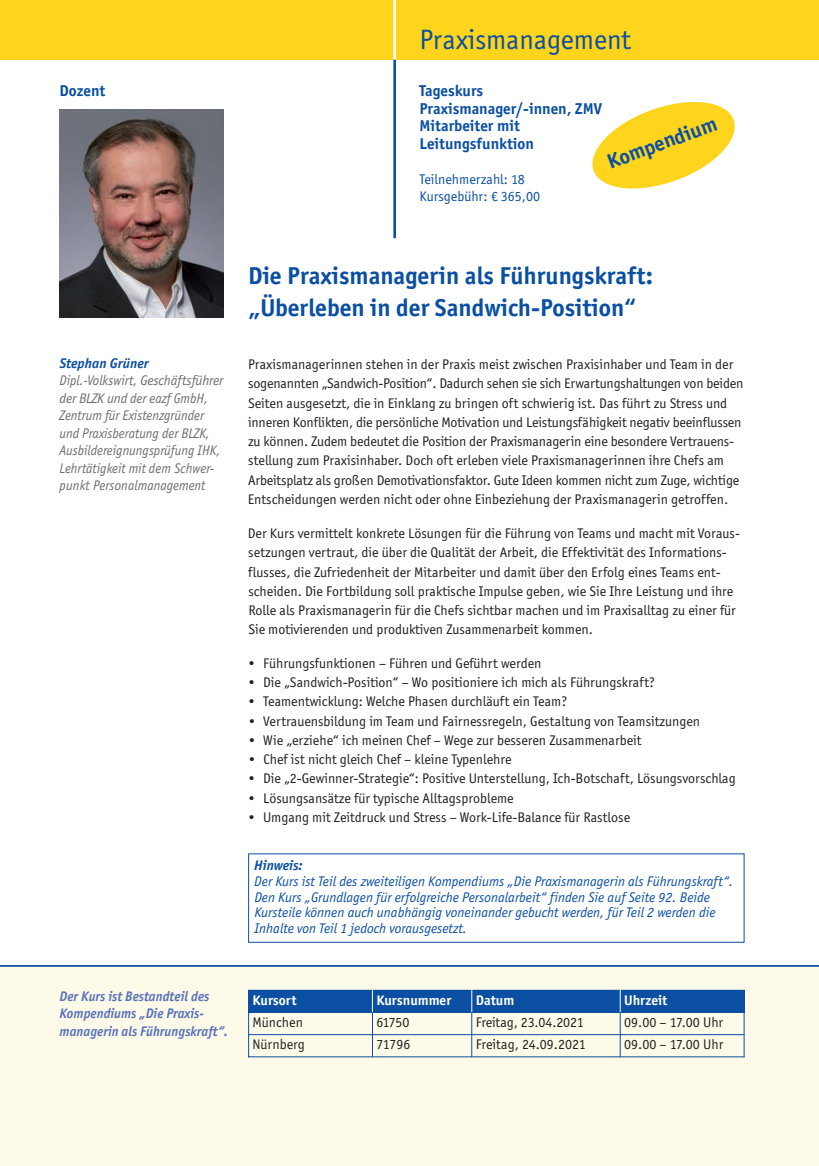
<style>
.page{position:relative;width:819px;height:1166px;background:#fff}
.page>*{position:absolute;margin:0;border:0;box-sizing:border-box;transform-origin:0 0}
.t1{font:28px "Officina San ITC";color:#0a4fa2}
.t2{font:700 24.5px/31.5px "Officina San ITC";color:#0a4fa2}
.t3{font:700 21px "Officina San ITC";color:#0a4fa2}
.t4{font:700 15.75px/17.5px "Officina San ITC";color:#0a4fa2}
.t5{font:14px/19.2px "Officina San ITC";color:#231f20}
.t6{font:italic 14px/15.8px "Officina San ITC";color:#0a4fa2}
.t7{font:italic 14px/17.5px "Officina San ITC";color:#6c6d70;scale:.95 1}
.t8{font:italic 700 14px/17.5px "Officina San ITC";color:#5a73b8;scale:.95 1}
.t9{font:14px/17.5px "Officina San ITC";color:#0a4fa2}
.t10{font:700 14px "Officina San ITC";color:#fff}
.t11{font:italic 700 14px "Officina San ITC";color:#0a4fa2}
</style>
<div class="page">
<div style="left:0;top:0;width:819px;height:60px;background:#fed41d"></div>
<div style="left:0;top:966px;width:819px;height:200px;background:#fefae9"></div>
<hr style="left:0;top:965px;width:819px;height:2px;background:#0a4fa2">
<hr style="left:393px;top:60px;width:3px;height:178px;background:#0a4fa2">
<hr style="left:393px;top:0;width:3px;height:60px;background:#fff">
<img style="left:60px;top:109px;width:163px;height:208px">
<div style="left:248px;top:990px;width:124px;height:22px;background:#0a4fa2"></div>
<div style="left:372px;top:990px;width:99px;height:22px;background:#0a4fa2"></div>
<div style="left:471px;top:990px;width:149px;height:22px;background:#0a4fa2"></div>
<div style="left:620px;top:990px;width:124px;height:22px;background:#0a4fa2"></div>
<hr style="left:248px;top:990px;width:1px;height:67px;background:#0a4fa2">
<hr style="left:372px;top:990px;width:1px;height:67px;background:#0a4fa2">
<hr style="left:471px;top:990px;width:1px;height:67px;background:#0a4fa2">
<hr style="left:619px;top:990px;width:1px;height:67px;background:#0a4fa2">
<hr style="left:743px;top:990px;width:1px;height:67px;background:#0a4fa2">
<hr style="left:248px;top:1012px;width:496px;height:1px;background:#0a4fa2">
<hr style="left:248px;top:1034px;width:496px;height:1px;background:#0a4fa2">
<hr style="left:248px;top:1056px;width:496px;height:1px;background:#0a4fa2">
<svg style="left:372px;top:990px;width:1px;height:22px"></svg>
<svg style="left:471px;top:990px;width:1px;height:22px"></svg>
<svg style="left:619px;top:990px;width:1px;height:22px"></svg>
<div style="left:248px;top:853px;width:496px;height:90px;border:1px solid #0a4fa2"></div>
<svg style="left:592px;top:102px;width:143px;height:87px"></svg>
<p class="t4" style="left:60px;top:84px;width:47px">Dozent</p>
<h1 class="t1" style="left:419px;top:23px;width:213px">Praxismanagement</h1>
<p class="t4" style="left:419px;top:84px;width:184px">Tageskurs<br>Praxismanager/-innen, ZMV<br>Mitarbeiter mit<br>Leitungsfunktion</p>
<p class="t9" style="left:419px;top:170px;width:122px">Teilnehmerzahl: 18<br>Kursgebühr: € 365,00</p>
<h3 class="t3" style="left:605px;top:155px;width:117px;rotate:-20deg">Kompendium</h3>
<p class="t11" style="left:60px;top:358px;width:91px">Stephan Grüner</p>
<p class="t7" style="left:60px;top:372px;width:174px">Dipl.-Volkswirt, Geschäftsführer der BLZK und der eazf GmbH,<br>Zentrum für Existenzgründer und Praxisberatung der BLZK,<br>Ausbildereignungsprüfung IHK,<br>Lehrtätigkeit mit dem Schwer&shy;punkt Personalmanagement</p>
<h2 class="t2" style="left:248px;top:263px;width:406px">Die Praxismanagerin als Führungskraft: „Überleben in der Sandwich-Position“</h2>
<p class="t5" style="left:248px;top:355px;width:497px">Praxismanagerinnen stehen in der Praxis meist zwischen Praxisinhaber und Team in der sogenannten „Sandwich-Position“. Dadurch sehen sie sich Erwartungshaltungen von beiden Seiten ausgesetzt, die in Einklang zu bringen oft schwierig ist. Das führt zu Stress und inneren Konflikten, die persönliche Motivation und Leistungsfähigkeit negativ beeinflussen zu können. Zudem bedeutet die Position der Praxismanagerin eine besondere Vertrauens&shy;stellung zum Praxisinhaber. Doch oft erleben viele Praxismanagerinnen ihre Chefs am Arbeitsplatz als großen Demotivationsfaktor. Gute Ideen kommen nicht zum Zuge, wichtige Entscheidungen werden nicht oder ohne Einbeziehung der Praxismanagerin getroffen.</p>
<p class="t5" style="left:248px;top:523px;width:493px">Der Kurs vermittelt konkrete Lösungen für die Führung von Teams und macht mit Voraus&shy;setzungen vertraut, die über die Qualität der Arbeit, die Effektivität des Informations&shy;flusses, die Zufriedenheit der Mitarbeiter und damit über den Erfolg eines Teams ent&shy;scheiden. Die Fortbildung soll praktische Impulse geben, wie Sie Ihre Leistung und ihre Rolle als Praxismanagerin für die Chefs sichtbar machen und im Praxisalltag zu einer für Sie motivierenden und produktiven Zusammenarbeit kommen.</p>
<p class="t5" style="left:248px;top:653px;width:295px">• Führungsfunktionen – Führen und Geführt werden</p>
<p class="t5" style="left:248px;top:673px;width:408px">• Die „Sandwich-Position“ – Wo positioniere ich mich als Führungskraft?</p>
<p class="t5" style="left:248px;top:692px;width:320px">• Teamentwicklung: Welche Phasen durchläuft ein Team?</p>
<p class="t5" style="left:248px;top:711px;width:453px">• Vertrauensbildung im Team und Fairnessregeln, Gestaltung von Teamsitzungen</p>
<p class="t5" style="left:248px;top:730px;width:394px">• Wie „erziehe“ ich meinen Chef – Wege zur besseren Zusammenarbeit</p>
<p class="t5" style="left:248px;top:750px;width:264px">• Chef ist nicht gleich Chef – kleine Typenlehre</p>
<p class="t5" style="left:248px;top:769px;width:489px">• Die „2-Gewinner-Strategie“: Positive Unterstellung, Ich-Botschaft, Lösungsvorschlag</p>
<p class="t5" style="left:248px;top:788px;width:267px">• Lösungsansätze für typische Alltagsprobleme</p>
<p class="t5" style="left:248px;top:807px;width:383px">• Umgang mit Zeitdruck und Stress – Work-Life-Balance für Rastlose</p>
<p class="t11" style="left:254px;top:860px;width:50px">Hinweis:</p>
<p class="t6" style="left:254px;top:873px;width:480px">Der Kurs ist Teil des zweiteiligen Kompendiums „Die Praxismanagerin als Führungskraft“.<br>Den Kurs „Grundlagen für erfolgreiche Personalarbeit“ finden Sie auf Seite 92. Beide Kursteile können auch unabhängig voneinander gebucht werden, für Teil 2 werden die Inhalte von Teil 1 jedoch vorausgesetzt.</p>
<p class="t8" style="left:60px;top:988px;width:179px">Der Kurs ist Bestandteil des<br>Kompendiums „Die Praxis&shy;managerin als Führungskraft“.</p>
<p class="t10" style="left:252px;top:995px;width:45px">Kursort</p>
<p class="t10" style="left:376px;top:995px;width:76px">Kursnummer</p>
<p class="t10" style="left:475px;top:995px;width:40px">Datum</p>
<p class="t10" style="left:624px;top:995px;width:45px">Uhrzeit</p>
<p class="t5" style="left:252px;top:1013px;width:52px">München</p>
<p class="t5" style="left:376px;top:1013px;width:35px">61750</p>
<p class="t5" style="left:475px;top:1013px;width:109px">Freitag, 23.04.2021</p>
<p class="t5" style="left:624px;top:1013px;width:101px">09.00 – 17.00 Uhr</p>
<p class="t5" style="left:252px;top:1035px;width:54px">Nürnberg</p>
<p class="t5" style="left:376px;top:1035px;width:35px">71796</p>
<p class="t5" style="left:475px;top:1035px;width:111px">Freitag, 24.09.2021</p>
<p class="t5" style="left:624px;top:1035px;width:101px">09.00 – 17.00 Uhr</p>
</div>
